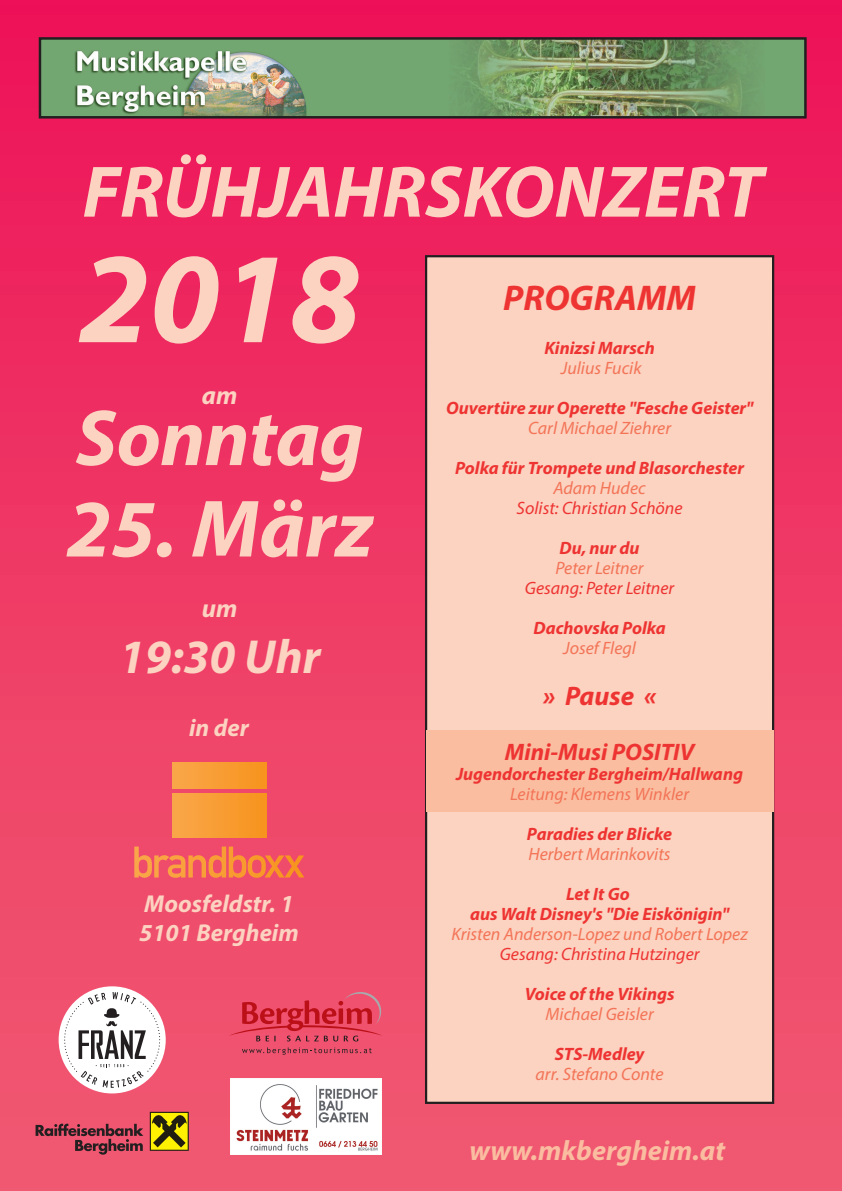
<style>
.page{position:relative;width:842px;height:1191px;background:#fff}
.page>*{position:absolute;margin:0;border:0;box-sizing:border-box;transform-origin:0 0}
.t1{font:italic 700 130px "Myriad Pro";color:#fcd2c0}
.t2{font:italic 700 82px "Myriad Pro";color:#fcd2c0}
.t3{font:italic 700 80px "Myriad Pro";letter-spacing:-.01em;color:#fcd2c0}
.t4{font:italic 700 73.5px "Myriad Pro";color:#fcd2c0}
.t5{font:italic 700 48px "Myriad Pro";color:#fcd2c0}
.t6{font:italic 700 35.8px "Myriad Pro";color:#ee3432}
.t7{font:italic 700 28px "Myriad Pro";color:#fabda0}
.t8{font:italic 700 26.9px "Myriad Pro";color:#ee3432}
.t9{font:italic 700 25.6px "Myriad Pro";color:#fcd2c0}
.t10{font:italic 700 24.5px/28.4px "Myriad Pro";color:#fcd2c0}
.t11{font:italic 700 23.9px "Myriad Pro";color:#ee3432}
.t12{font:italic 700 17.9px/20px "Myriad Pro";color:#ee3432;text-align:center}
.t13{font:italic 17.9px "Myriad Pro";color:#f37457}
.t14{font:italic 17.9px "Myriad Pro";color:#ee3432}
</style>
<div class="page">
<div style="left:0;top:0;width:842px;height:1191px;background:linear-gradient(to bottom,#ed1459,#f05e72)"></div>
<img style="left:42px;top:40px;width:762px;height:76px">
<div style="left:39px;top:37px;width:768px;height:82px;border:2px solid #231f20"></div>
<svg style="left:134px;top:846px;width:170px;height:31px;background:#f26b55"></svg>
<div style="left:173px;top:793px;width:93px;height:44px;background:linear-gradient(to right,#faa74a,#f7941d)"></div>
<div style="left:173px;top:762px;width:93px;height:27px;background:linear-gradient(to right,#faa74a,#f7941d)"></div>
<div style="left:150px;top:1111px;width:39px;height:39px;background:#2c2710"></div>
<div style="left:151px;top:1113px;width:37px;height:36px;background:#fff101"></div>
<svg style="left:152px;top:1115px;width:35px;height:32px"></svg>
<svg style="left:36px;top:1123px;width:107px;height:31px;background:#af4457"></svg>
<img style="left:230px;top:1079px;width:151px;height:75px">
<svg style="left:229px;top:991px;width:154px;height:50px;background:#e1445c"></svg>
<svg style="left:242px;top:1047px;width:130px;height:7px"></svg>
<div style="left:59px;top:986px;width:107px;height:107px;background:#fff;border-radius:50%"></div>
<svg style="left:64px;top:992px;width:96px;height:95px"></svg>
<div style="left:425px;top:255px;width:349px;height:849px;background:#fcd2c0;border:2px solid #231f20"></div>
<div style="left:426px;top:730px;width:347px;height:81px;background:#fabda0"></div>
<h3 class="t4" style="left:83px;top:144px;width:681px">FRÜHJAHRSKONZERT</h3>
<h1 class="t1" style="left:79px;top:214px;width:283px">2018</h1>
<h3 class="t9" style="left:202px;top:379px;width:37px">am</h3>
<h3 class="t3" style="left:76px;top:386px;width:289px">Sonntag</h3>
<h2 class="t2" style="left:67px;top:475px;width:308px">25. März</h2>
<h3 class="t9" style="left:202px;top:592px;width:37px">um</h3>
<h3 class="t5" style="left:119px;top:625px;width:203px">19:30 Uhr</h3>
<h3 class="t10" style="left:189px;top:712px;width:61px">in der</h3>
<h3 class="t10" style="left:139px;top:889px;width:161px">Moosfeldstr. 1<br>5101 Bergheim</h3>
<h3 class="t6" style="left:503px;top:274px;width:194px">PROGRAMM</h3>
<p class="t12" style="left:544px;top:337px;width:112px">Kinizsi Marsch</p>
<p class="t13" style="left:561px;top:357px;width:82px">Julius Fucik</p>
<p class="t12" style="left:446px;top:397px;width:309px">Ouvertüre zur Operette "Fesche Geister"</p>
<p class="t13" style="left:528px;top:417px;width:144px">Carl Michael Ziehrer</p>
<p class="t12" style="left:455px;top:457px;width:290px">Polka für Trompete und Blasorchester</p>
<p class="t13" style="left:553px;top:477px;width:94px">Adam Hudec</p>
<p class="t14" style="left:517px;top:497px;width:167px">Solist: Christian Schöne</p>
<p class="t12" style="left:560px;top:537px;width:82px">Du, nur du</p>
<p class="t13" style="left:555px;top:557px;width:90px">Peter Leitner</p>
<p class="t14" style="left:525px;top:577px;width:151px">Gesang: Peter Leitner</p>
<p class="t12" style="left:533px;top:617px;width:134px">Dachovska Polka</p>
<p class="t13" style="left:563px;top:637px;width:74px">Josef Flegl</p>
<h3 class="t8" style="left:543px;top:678px;width:115px">» Pause «</h3>
<h3 class="t11" style="left:505px;top:736px;width:191px">Mini-Musi POSITIV</h3>
<p class="t12" style="left:456px;top:763px;width:288px">Jugendorchester Bergheim/Hallwang</p>
<p class="t13" style="left:510px;top:782px;width:180px">Leitung: Klemens Winkler</p>
<p class="t12" style="left:527px;top:823px;width:147px">Paradies der Blicke</p>
<p class="t13" style="left:529px;top:842px;width:144px">Herbert Marinkovits</p>
<p class="t12" style="left:470px;top:883px;width:260px">Let It Go<br>aus Walt Disney's "Die Eiskönigin"</p>
<p class="t13" style="left:451px;top:922px;width:298px">Kristen Anderson-Lopez und Robert Lopez</p>
<p class="t14" style="left:500px;top:942px;width:201px">Gesang: Christina Hutzinger</p>
<p class="t12" style="left:525px;top:983px;width:151px">Voice of the Vikings</p>
<p class="t13" style="left:545px;top:1002px;width:110px">Michael Geisler</p>
<p class="t12" style="left:555px;top:1043px;width:91px">STS-Medley</p>
<p class="t13" style="left:536px;top:1062px;width:129px">arr. Stefano Conte</p>
<h3 class="t7" style="left:469px;top:1132px;width:257px">www.mkbergheim.at</h3>
</div>
